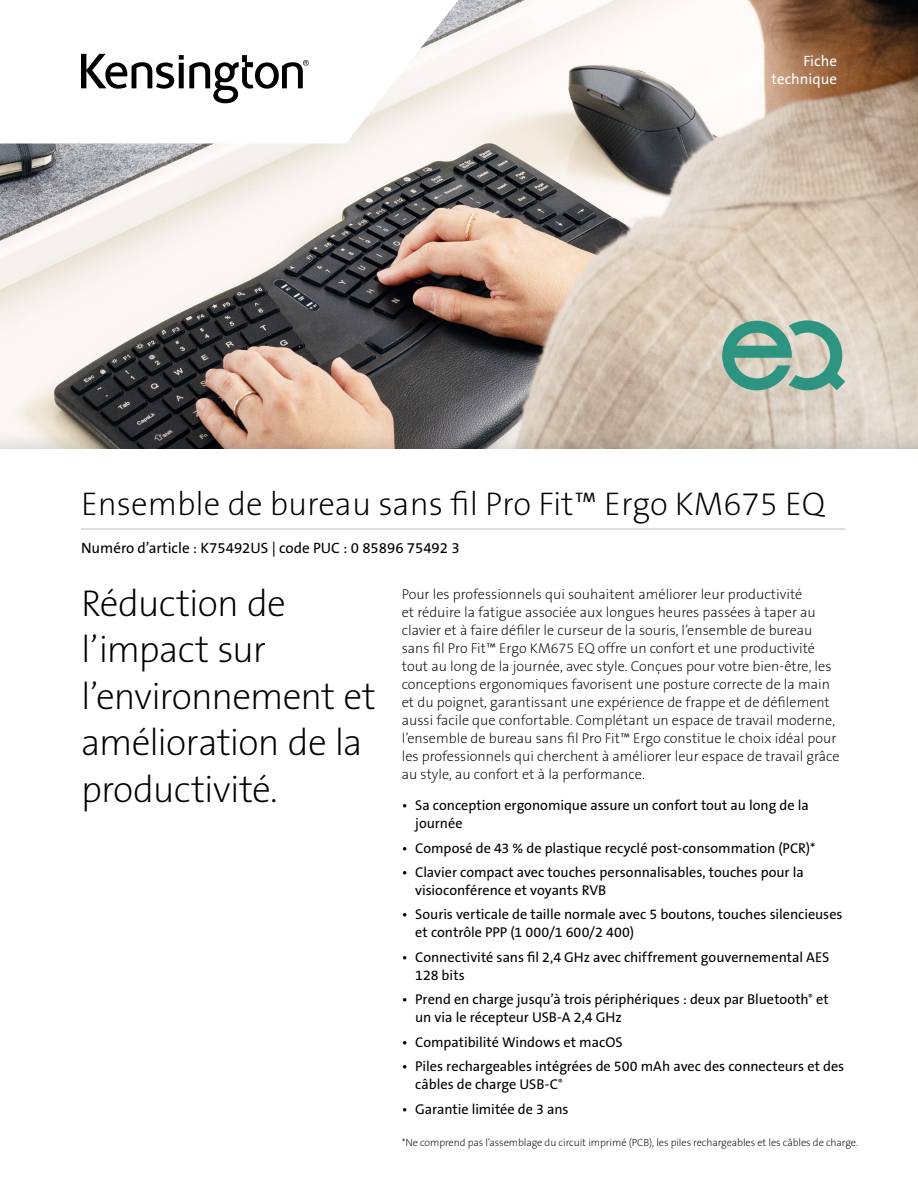
<style>
.page{position:relative;width:918px;height:1188px;background:#fff}
.page>*{position:absolute;margin:0;border:0;box-sizing:border-box;transform-origin:0 0}
.Product_Headline{font:37.5px/46.5px "The Sans KENSINGTON2 XL";letter-spacing:-.02em;color:#000}
.Product_Name{font:33px "The Sans KENSINGTON2 XL";color:#000}
.Part_No__UPC{font:15px "The Sans KENSINGTON5 Rg";color:#000}
.Filetype_Header{font:15px "The Sans KENSINGTON5 Rg";color:#fff}
.Body{font:14.25px/18px "The Sans KENSINGTON2 XL";color:#000}
.Feature_Bullets{font:14.25px/18px "The Sans KENSINGTON5 Rg";color:#000}
.t1{font:10.5px "The Sans KENSINGTON2 XL";letter-spacing:-.01em;color:#000}
</style>
<div class="page">
<img style="left:0;top:0;width:918px;height:427px">
<div style="left:0;top:427px;width:918px;height:761px;background:#000;opacity:.2"></div>
<div style="left:0;top:449px;width:918px;height:739px;background:#fff"></div>
<svg style="left:0;top:0;width:458px;height:143px"></svg>
<svg style="left:81px;top:54px;width:228px;height:49px"></svg>
<hr style="left:81px;top:529px;width:764px;height:1px;background:#bcbec0">
<svg style="left:722px;top:320px;width:123px;height:70px;background:#86b2a2"></svg>
<p class="Filetype_Header" style="left:804px;top:53px;width:35px">Fiche</p>
<p class="Filetype_Header" style="left:772px;top:71px;width:67px">technique</p>
<h1 class="Product_Name" style="left:81px;top:486px;width:746px">Ensemble de bureau sans fil Pro Fit™ Ergo KM675 EQ</h1>
<h2 class="Part_No__UPC" style="left:81px;top:540px;width:380px">Numéro d’article : K75492US | code PUC : 0 85896 75492 3</h2>
<h3 class="Product_Headline" style="left:81px;top:581px;width:297px">Réduction de l’impact sur l’environnement et amélioration de la productivité.</h3>
<p class="Body" style="left:402px;top:585px;width:439px">Pour les professionnels qui souhaitent améliorer leur productivité<br>et réduire la fatigue associée aux longues heures passées à taper au clavier et à faire défiler le curseur de la souris, l’ensemble de bureau sans fil Pro Fit™ Ergo KM675 EQ offre un confort et une productivité tout au long de la journée, avec style. Conçues pour votre bien-être, les conceptions ergonomiques favorisent une posture correcte de la main et du poignet, garantissant une expérience de frappe et de défilement aussi facile que confortable. Complétant un espace de travail moderne, l’ensemble de bureau sans fil Pro Fit™ Ergo constitue le choix idéal pour les professionnels qui cherchent à améliorer leur espace de travail grâce au style, au confort et à la performance.</p>
<p class="Feature_Bullets" style="left:415px;top:797px;width:395px;text-indent:-14px">• Sa conception ergonomique assure un confort tout au long de la journée</p>
<p class="Feature_Bullets" style="left:402px;top:839px;width:415px">• Composé de 43 % de plastique recyclé post-consommation (PCR)*</p>
<p class="Feature_Bullets" style="left:415px;top:864px;width:390px;text-indent:-14px">• Clavier compact avec touches personnalisables, touches pour la visioconférence et voyants RVB</p>
<p class="Feature_Bullets" style="left:415px;top:906px;width:429px;text-indent:-14px">• Souris verticale de taille normale avec 5 boutons, touches silencieuses et contrôle PPP (1 000/1 600/2 400)</p>
<p class="Feature_Bullets" style="left:415px;top:949px;width:416px;text-indent:-14px">• Connectivité sans fil 2,4 GHz avec chiffrement gouvernemental AES<br>128 bits</p>
<p class="Feature_Bullets" style="left:415px;top:991px;width:415px;text-indent:-14px">• Prend en charge jusqu’à trois périphériques : deux par Bluetooth<sup>®</sup> et un via le récepteur USB-A 2,4 GHz</p>
<p class="Feature_Bullets" style="left:402px;top:1034px;width:222px">• Compatibilité Windows et macOS</p>
<p class="Feature_Bullets" style="left:415px;top:1058px;width:431px;text-indent:-14px">• Piles rechargeables intégrées de 500 mAh avec des connecteurs et des câbles de charge USB-C<sup>®</sup></p>
<p class="Feature_Bullets" style="left:402px;top:1101px;width:168px">• Garantie limitée de 3 ans</p>
<p class="t1" style="left:402px;top:1137px;width:458px">*Ne comprend pas l’assemblage du circuit imprimé (PCB), les piles rechargeables et les câbles de charge.</p>
</div>
